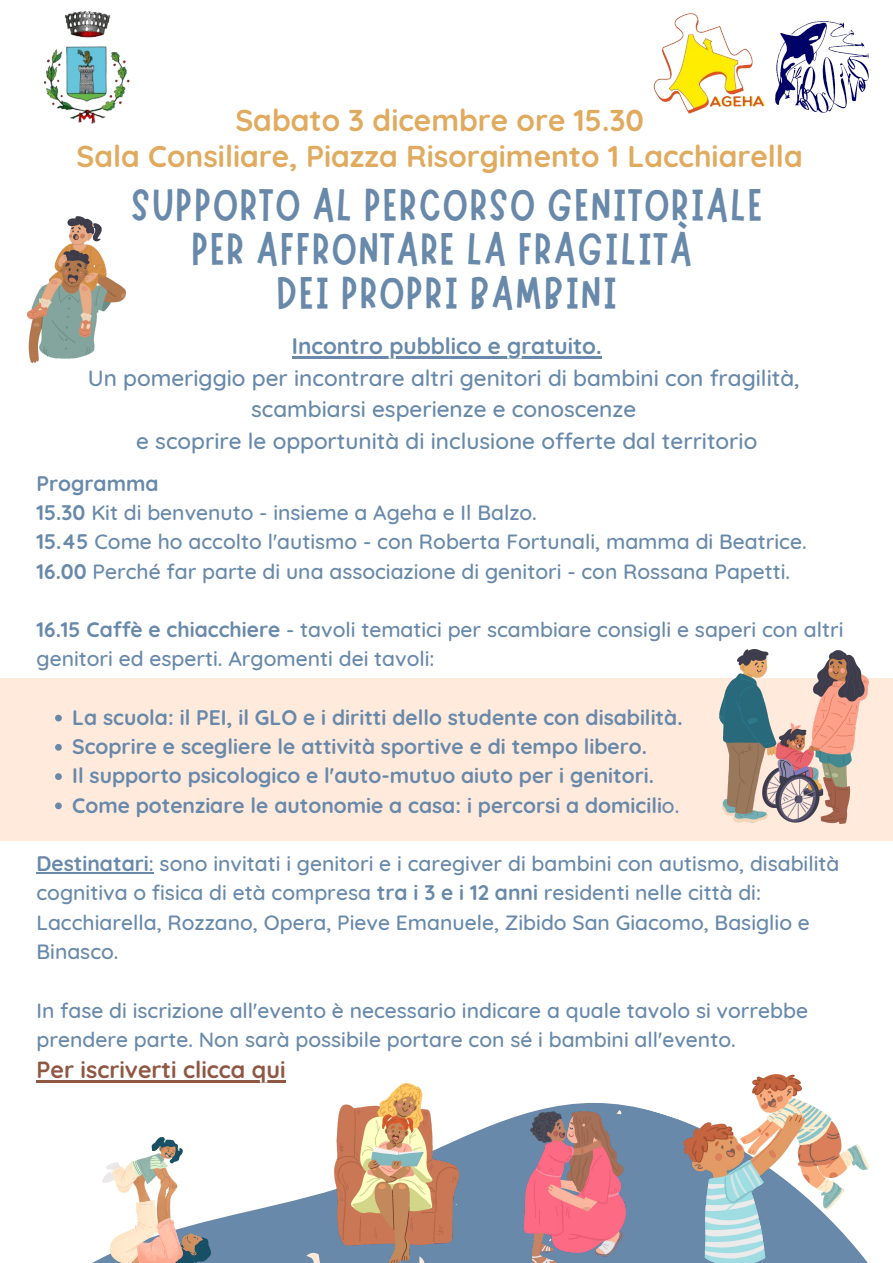
<style>
.page{position:relative;width:893px;height:1263px;background:#fff}
.page>*{position:absolute;margin:0;border:0;box-sizing:border-box;transform-origin:0 0}
.t1{font:45.67px/43.9px "Marykate";letter-spacing:.035em;color:#6889aa;text-align:center}
.t2{font:700 30px/35.5px "Quicksand";color:#e0ab5f;text-align:center}
.t3{font:700 23.25px "Quicksand";color:#905742}
.t4{font:500 22.5px/31.5px "Quicksand";color:#6889aa;text-align:center}
.t5{font:700 22.5px "Quicksand";color:#6889aa}
.t6{font:500 21px/29.2px "Quicksand";color:#6889aa}
.t7{font:700 21px/29.2px "Quicksand";color:#6889aa}
.s1{font-weight:700}
.s2{font-weight:500}
</style>
<div class="page">
<svg style="left:36px;top:1074px;width:833px;height:189px"></svg>
<svg style="left:304px;top:1249px;width:19px;height:14px"></svg>
<svg style="left:616px;top:1110px;width:6px;height:2px"></svg>
<img style="left:683px;top:1075px;width:185px;height:188px">
<img style="left:103px;top:1137px;width:107px;height:126px">
<img style="left:334px;top:1084px;width:125px;height:179px">
<img style="left:524px;top:1112px;width:101px;height:151px">
<img style="left:28px;top:216px;width:97px;height:147px">
<div style="left:0;top:678px;width:893px;height:163px;background:#ffeadc"></div>
<img style="left:719px;top:650px;width:149px;height:173px">
<svg style="left:55px;top:715px;width:7px;height:6px"></svg>
<svg style="left:55px;top:744px;width:7px;height:7px"></svg>
<svg style="left:55px;top:773px;width:7px;height:7px"></svg>
<svg style="left:55px;top:802px;width:7px;height:7px"></svg>
<hr style="left:36px;top:872px;width:113px;height:2px;background:#6889aa">
<hr style="left:36px;top:1080px;width:250px;height:2px;background:#905742">
<img style="left:653px;top:13px;width:111px;height:101px">
<img style="left:776px;top:21px;width:92px;height:92px">
<img style="left:44px;top:11px;width:86px;height:113px">
<hr style="left:292px;top:356px;width:310px;height:2px;background:#6889aa">
<h2 class="t2" style="left:76px;top:102px;width:728px">Sabato 3 dicembre ore 15.30<br>Sala Consiliare, Piazza Risorgimento 1 Lacchiarella</h2>
<h1 class="t1" style="left:131px;top:179px;width:633px">SUPPORTO AL PERCORSO GENITORIALE<br>PER AFFRONTARE LA FRAGILITÀ<br>DEI PROPRI BAMBINI</h1>
<p class="t5" style="left:292px;top:332px;width:311px">Incontro pubblico e gratuito.</p>
<p class="t4" style="left:88px;top:362px;width:713px">Un pomeriggio per incontrare altri genitori di bambini con fragilità, scambiarsi esperienze e conoscenze<br>e scoprire le opportunità di inclusione offerte dal territorio</p>
<p class="t6" style="left:36px;top:468px;width:771px"><span class="s1">Programma<br>15.30</span> Kit di benvenuto - insieme a Ageha e Il Balzo.<br><span class="s1">15.45</span> Come ho accolto l'autismo - con Roberta Fortunali, mamma di Beatrice.<br><span class="s1">16.00</span> Perché far parte di una associazione di genitori - con Rossana Papetti.</p>
<p class="t6" style="left:36px;top:614px;width:808px"><span class="s1">16.15 Caffè e chiacchiere</span> - tavoli tematici per scambiare consigli e saperi con altri genitori ed esperti. Argomenti dei tavoli:</p>
<p class="t7" style="left:72px;top:702px;width:612px">La scuola: il PEI, il GLO e i diritti dello studente con disabilità.<br>Scoprire e scegliere le attività sportive e di tempo libero.<br>Il supporto psicologico e l'auto-mutuo aiuto per i genitori.<br>Come potenziare le autonomie a casa: i percorsi a domicili<span class="s2">o.</span></p>
<p class="t6" style="left:36px;top:849px;width:804px"><span class="s1">Destinatari</span>: sono invitati i genitori e i caregiver di bambini con autismo, disabilità cognitiva o fisica di età compresa <span class="s1">tra i 3 e i 12 anni</span> residenti nelle città di:<br>Lacchiarella, Rozzano, Opera, Pieve Emanuele, Zibido San Giacomo, Basiglio e Binasco.</p>
<p class="t6" style="left:36px;top:995px;width:773px">In fase di iscrizione all'evento è necessario indicare a quale tavolo si vorrebbe prendere parte. Non sarà possibile portare con sé i bambini all'evento.</p>
<p class="t3" style="left:36px;top:1055px;width:251px">Per iscriverti clicca qui</p>
</div>
